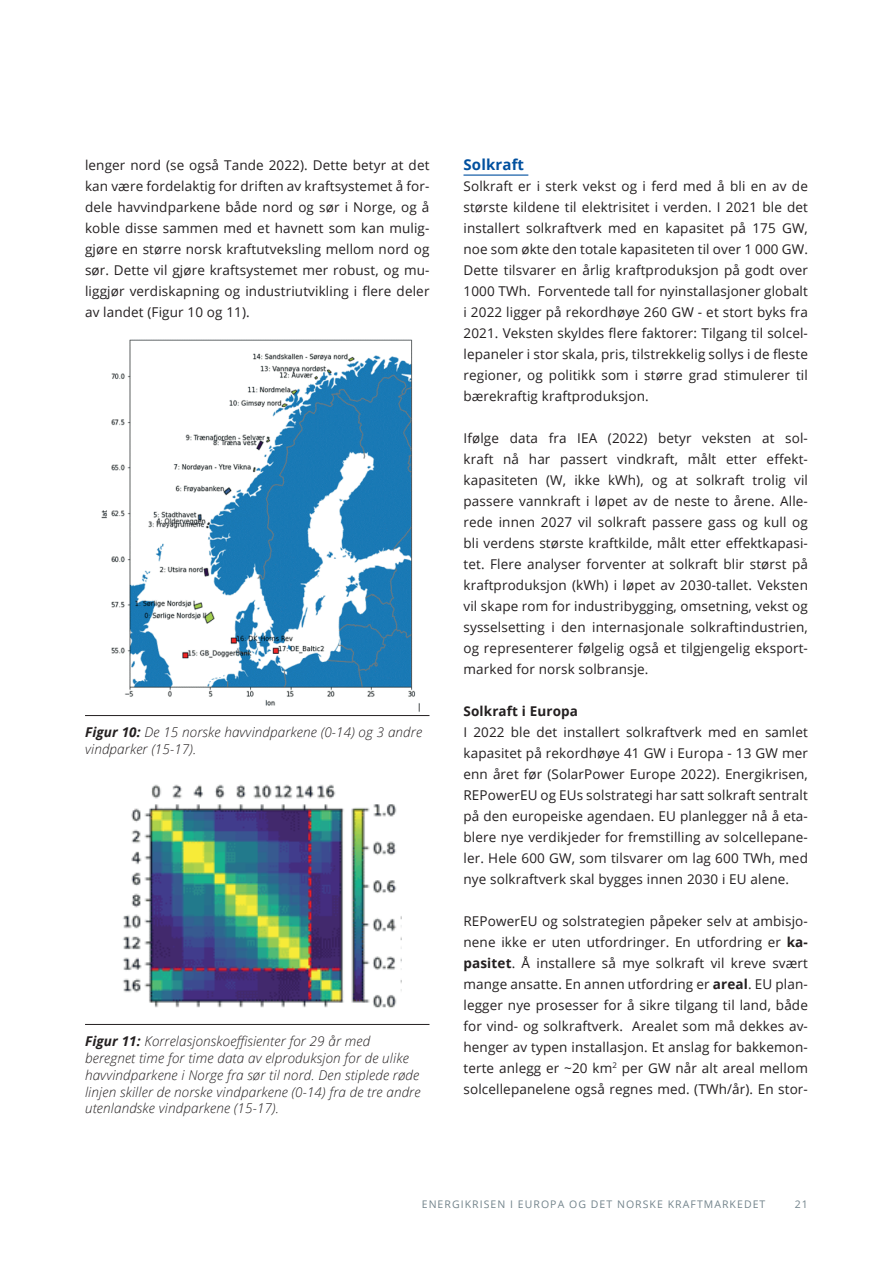
<style>
.page{position:relative;width:893px;height:1263px;background:#fff}
.page>*{position:absolute;margin:0;border:0;box-sizing:border-box;transform-origin:0 0}
.t1{font:700 15px "Open Sans";letter-spacing:.01em;color:#01509f}
.t2{font:13.5px/21px "Open Sans";letter-spacing:.01em;color:#231f20;text-align:justify}
.t3{font:italic 300 13.5px/16.8px "Open Sans";letter-spacing:.01em;color:#231f20}
.t4{font:700 13.5px "Open Sans";letter-spacing:.01em;color:#231f20}
.t5{font:10.5px "Open Sans";letter-spacing:.1em;color:#73848c}
.s1{font-weight:700}
</style>
<div class="page">
<hr style="left:463px;top:175px;width:65px;height:1px;background:#01509f">
<hr style="left:85px;top:715px;width:344px;height:1px;background:#231f20">
<hr style="left:85px;top:1024px;width:344px;height:1px;background:#231f20">
<img style="left:101px;top:339px;width:319px;height:373px">
<img style="left:123px;top:784px;width:279px;height:224px">
<p class="t2" style="left:85px;top:154px;width:346px">lenger nord (se også Tande 2022). Dette betyr at det kan være fordelaktig for driften av kraftsystemet å for&shy;dele havvindparkene både nord og sør i Norge, og å koble disse sammen med et havnett som kan mulig&shy;gjøre en større norsk kraftutveksling mellom nord og sør. Dette vil gjøre kraftsystemet mer robust, og mu&shy;liggjør verdiskapning og industriutvikling i flere deler av landet (Figur 10 og 11).</p>
<p class="t1" style="left:463px;top:154px;width:62px">Solkraft</p>
<p class="t2" style="left:463px;top:175px;width:346px">Solkraft er i sterk vekst og i ferd med å bli en av de største kildene til elektrisitet i verden. I 2021 ble det installert solkraftverk med en kapasitet på 175 GW, noe som økte den totale kapasiteten til over 1 000 GW.<br>Dette tilsvarer en årlig kraftproduksjon på godt over 1000 TWh. Forventede tall for nyinstallasjoner globalt i 2022 ligger på rekordhøye 260 GW - et stort byks fra 2021. Veksten skyldes flere faktorer: Tilgang til solcel&shy;lepaneler i stor skala, pris, tilstrekkelig sollys i de fleste regioner, og politikk som i større grad stimulerer til bærekraftig kraftproduksjon.</p>
<p class="t2" style="left:463px;top:427px;width:346px">Ifølge data fra IEA (2022) betyr veksten at sol&shy;kraft nå har passert vindkraft, målt etter effekt&shy;kapasiteten (W, ikke kWh), og at solkraft trolig vil passere vannkraft i løpet av de neste to årene. Alle&shy;rede innen 2027 vil solkraft passere gass og kull og bli verdens største kraftkilde, målt etter effektkapasi&shy;tet. Flere analyser forventer at solkraft blir størst på kraftproduksjon (kWh) i løpet av 2030-tallet. Veksten vil skape rom for industribygging, omsetning, vekst og sysselsetting i den internasjonale solkraftindustrien, og representerer følgelig også et tilgjengelig eksport&shy;marked for norsk solbransje.</p>
<p class="t4" style="left:463px;top:702px;width:116px">Solkraft i Europa</p>
<p class="t2" style="left:463px;top:721px;width:346px">I 2022 ble det installert solkraftverk med en samlet kapasitet på rekordhøye 41 GW i Europa - 13 GW mer enn året før (SolarPower Europe 2022). Energikrisen, REPowerEU og EUs solstrategi har satt solkraft sentralt på den europeiske agendaen. EU planlegger nå å eta&shy;blere nye verdikjeder for fremstilling av solcellepane&shy;ler. Hele 600 GW, som tilsvarer om lag 600 TWh, med nye solkraftverk skal bygges innen 2030 i EU alene.</p>
<p class="t2" style="left:463px;top:910px;width:346px">REPowerEU og solstrategien påpeker selv at ambisjo&shy;nene ikke er uten utfordringer. En utfordring er <span class="s1">ka&shy;pasitet</span>. Å installere så mye solkraft vil kreve svært mange ansatte. En annen utfordring er <span class="s1">areal</span>. EU plan&shy;legger nye prosesser for å sikre tilgang til land, både for vind- og solkraftverk. Arealet som må dekkes av&shy;henger av typen installasjon. Et anslag for bakkemon&shy;terte anlegg er ~20 km<sup>2</sup> per GW når alt areal mellom solcellepanelene også regnes med. (TWh/år). En stor-</p>
<p class="t3" style="left:85px;top:723px;width:339px"><span class="s1">Figur 10:</span> De 15 norske havvindparkene (0-14) og 3 andre vindparker (15-17).</p>
<p class="t3" style="left:85px;top:1032px;width:337px"><span class="s1">Figur 11:</span> Korrelasjonskoeffisienter for 29 år med beregnet time for time data av elproduksjon for de ulike havvindparkene i Norge fra sør til nord. Den stiplede røde linjen skiller de norske vindparkene (0-14) fra de tre andre utenlandske vindparkene (15-17).</p>
<p class="t5" style="left:422px;top:1197px;width:345px">ENERGIKRISEN I EUROPA OG DET NORSKE KRAFTMARKEDET</p>
<p class="t5" style="left:795px;top:1197px;width:15px">21</p>
</div>
